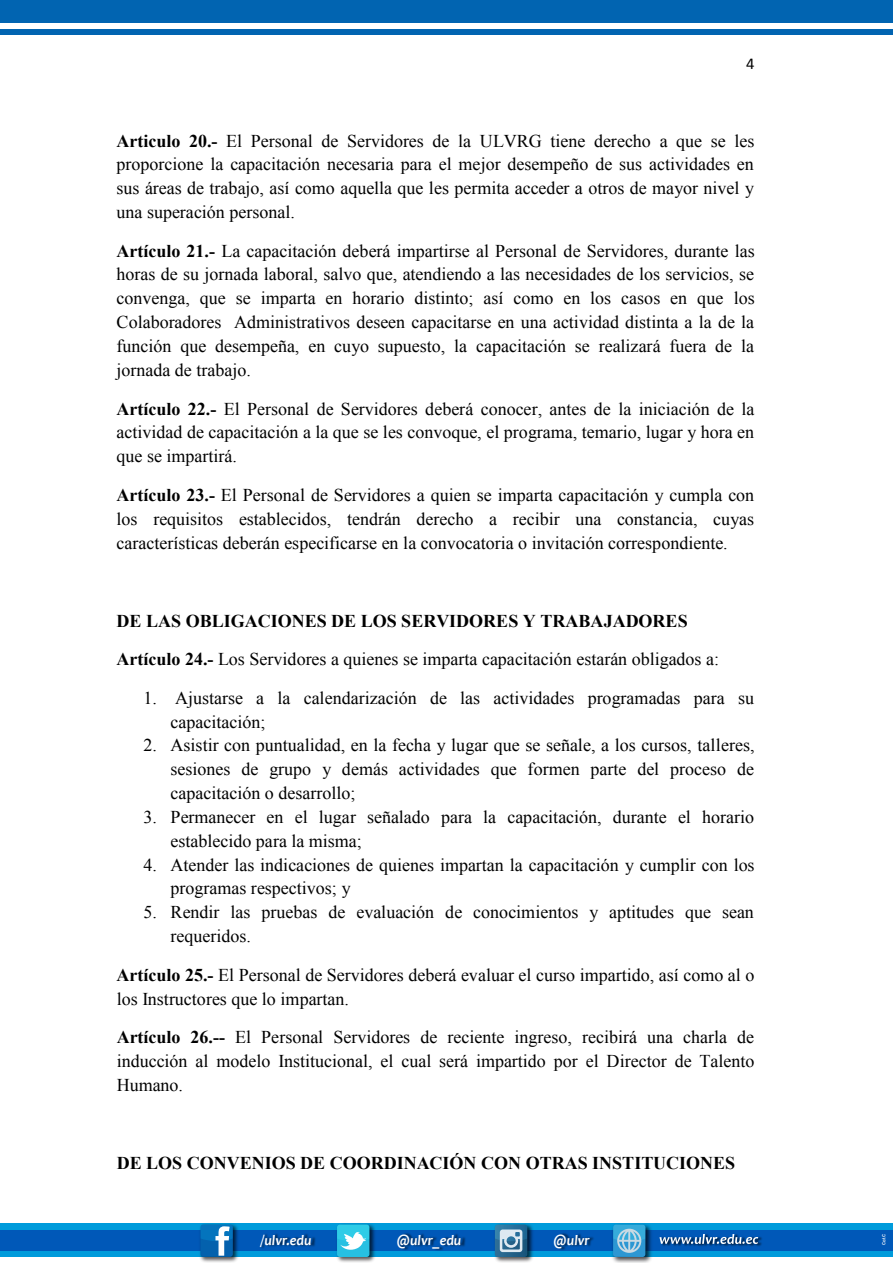
<style>
.page{position:relative;width:893px;height:1263px;background:#fff}
.page>*{position:absolute;margin:0;border:0;box-sizing:border-box;transform-origin:0 0}
.t1{font:18px/23.7px "Times New Roman";color:#000;text-align:justify}
.t2{font:700 18px "Times New Roman";color:#000}
.t3{font:16.5px "Calibri";color:#000}
.t4{font:italic 700 14.7px "Candara";color:#fff;scale:.95 1}
.t5{font:600 4.2px "Avant Garde";color:#fff;scale:.91 1}
.s1{font-weight:700}
</style>
<div class="page">
<div style="left:0;top:1223px;width:893px;height:34px;background:#009bdb"></div>
<div style="left:0;top:1230px;width:893px;height:21px;background:#0058b8"></div>
<img style="left:200px;top:1224px;width:38px;height:39px">
<svg style="left:200px;top:1224px;width:33px;height:33px"></svg>
<svg style="left:200px;top:1224px;width:33px;height:32px"></svg>
<img style="left:261px;top:1233px;width:55px;height:16px">
<img style="left:337px;top:1224px;width:38px;height:39px">
<div style="left:337px;top:1224px;width:32px;height:33px;background:#27c0e2;border-radius:3px"></div>
<svg style="left:337px;top:1224px;width:32px;height:26px"></svg>
<img style="left:399px;top:1233px;width:67px;height:18px">
<img style="left:494px;top:1224px;width:39px;height:39px">
<svg style="left:495px;top:1224px;width:32px;height:33px"></svg>
<img style="left:556px;top:1233px;width:38px;height:17px">
<img style="left:612px;top:1224px;width:40px;height:39px">
<div style="left:613px;top:1224px;width:32px;height:33px;background:#2d97d3;border-radius:3px"></div>
<svg style="left:613px;top:1224px;width:32px;height:29px"></svg>
<img style="left:662px;top:1237px;width:100px;height:9px">
<svg style="left:660px;top:1234px;width:98px;height:10px"></svg>
<div style="left:0;top:0;width:893px;height:35px;background:#0164b1"></div>
<div style="left:0;top:23px;width:893px;height:6px;background:#fff"></div>
<p class="t3" style="left:746px;top:56px;width:10px">4</p>
<p class="t1" style="left:117px;top:129px;width:639px"><span class="s1">Articulo 20.-</span> El Personal de Servidores de la ULVRG tiene derecho a que se les proporcione la capacitación necesaria para el mejor desempeño de sus actividades en sus áreas de trabajo, así como aquella que les permita acceder a otros de mayor nivel y una superación personal.</p>
<p class="t1" style="left:117px;top:239px;width:640px"><span class="s1">Artículo 21.-</span> La capacitación deberá impartirse al Personal de Servidores, durante las horas de su jornada laboral, salvo que, atendiendo a las necesidades de los servicios, se convenga, que se imparta en horario distinto; así como en los casos en que los Colaboradores Administrativos deseen capacitarse en una actividad distinta a la de la función que desempeña, en cuyo supuesto, la capacitación se realizará fuera de la jornada de trabajo.</p>
<p class="t1" style="left:117px;top:397px;width:639px"><span class="s1">Artículo 22.-</span> El Personal de Servidores deberá conocer, antes de la iniciación de la actividad de capacitación a la que se les convoque, el programa, temario, lugar y hora en que se impartirá.</p>
<p class="t1" style="left:117px;top:483px;width:639px"><span class="s1">Artículo 23.-</span> El Personal de Servidores a quien se imparta capacitación y cumpla con los requisitos establecidos, tendrán derecho a recibir una constancia, cuyas características deberán especificarse en la convocatoria o invitación correspondiente.</p>
<p class="t1" style="left:117px;top:601px;width:604px;line-height:38.5px"><span class="s1">DE LAS OBLIGACIONES DE LOS SERVIDORES Y TRABAJADORES<br>Artículo 24.-</span> Los Servidores a quienes se imparta capacitación estarán obligados a:</p>
<p class="t1" style="left:171px;top:686px;width:585px;text-indent:-27px">1. Ajustarse a la calendarización de las actividades programadas para su capacitación;</p>
<p class="t1" style="left:171px;top:733px;width:585px;text-indent:-27px">2. Asistir con puntualidad, en la fecha y lugar que se señale, a los cursos, talleres, sesiones de grupo y demás actividades que formen parte del proceso de capacitación o desarrollo;</p>
<p class="t1" style="left:171px;top:805px;width:585px;text-indent:-27px">3. Permanecer en el lugar señalado para la capacitación, durante el horario establecido para la misma;</p>
<p class="t1" style="left:171px;top:852px;width:585px;text-indent:-27px">4. Atender las indicaciones de quienes impartan la capacitación y cumplir con los programas respectivos; y</p>
<p class="t1" style="left:171px;top:900px;width:585px;text-indent:-27px">5. Rendir las pruebas de evaluación de conocimientos y aptitudes que sean requeridos.</p>
<p class="t1" style="left:117px;top:963px;width:639px"><span class="s1">Artículo 25.-</span> El Personal de Servidores deberá evaluar el curso impartido, así como al o los Instructores que lo impartan.</p>
<p class="t1" style="left:117px;top:1025px;width:639px"><span class="s1">Artículo 26.--</span> El Personal Servidores de reciente ingreso, recibirá una charla de inducción al modelo Institucional, el cual será impartido por el Director de Talento Humano.</p>
<p class="t2" style="left:117px;top:1153px;width:620px">DE LOS CONVENIOS DE COORDINACIÓN CON OTRAS INSTITUCIONES</p>
<p class="t4" style="left:261px;top:1234px;width:55px">/ulvr.edu</p>
<p class="t4" style="left:396px;top:1234px;width:70px">@ulvr_edu</p>
<p class="t4" style="left:553px;top:1234px;width:40px">@ulvr</p>
<p class="t5" style="left:882px;top:1245px;width:14px;rotate:-90deg">Cat.C</p>
</div>
